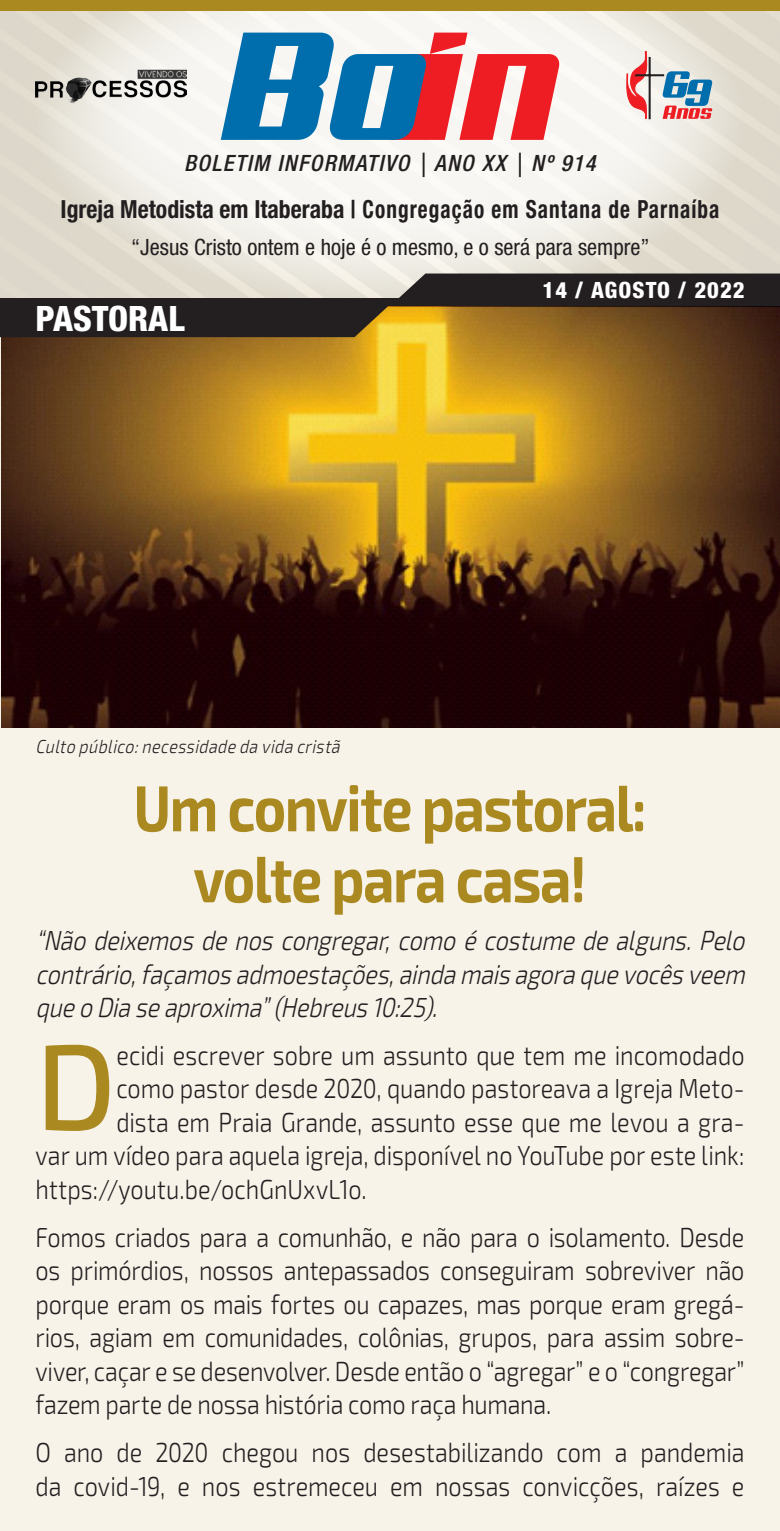
<style>
.page{position:relative;width:780px;height:1531px;background:#f7f3e9}
.page>*{position:absolute;margin:0;border:0;box-sizing:border-box;transform-origin:0 0}
.Texto_12_Capitular{font:500 121.75px "Exo 2";color:#ab8921}
.Manchete{font:700 65px/71px "Exo 2";letter-spacing:-.025em;color:#ab8921;text-align:center;scale:.85 1}
.t1{font:800 condensed 35px "Helvetica Neue LT Std";color:#fff}
.Texto_12{font:300 27.5px/33.5px "Exo 2";letter-spacing:-.005em;color:#231f20;text-align:justify;scale:.85 1}
.Texto_12_Capitular-2{font:300 27.5px "Exo 2";color:#231f20;scale:.85 1}
.Citação{font:italic 300 27.5px/33.5px "Exo 2";color:#231f20;text-align:justify;scale:.85 1}
.t2{font:700 condensed 25px "Helvetica Neue LT Std";letter-spacing:.05em;color:#231f20;scale:.95 1}
.t3{font:condensed 22.5px "Helvetica Neue LT Std";color:#231f20}
.t4{font:italic 500 condensed 22.5px "Helvetica Neue LT Std";letter-spacing:.06em;color:#231f20}
.t5{font:800 condensed 22.5px "Helvetica Neue LT Std";letter-spacing:.05em;color:#fff}
.Legenda_Foto{font:italic 300 18.75px "Exo 2";color:#231f20;scale:.85 1}
</style>
<div class="page">
<img style="left:1px;top:337px;width:779px;height:390px">
<div style="left:0;top:0;width:780px;height:273px;background:#ddd8ca"></div>
<svg style="left:35px;top:11px;width:709px;height:262px"></svg>
<div style="left:1px;top:0;width:779px;height:11px;background:#ab8921"></div>
<svg style="left:0;top:273px;width:780px;height:64px;background:#6b5d48"></svg>
<div style="left:0;top:298px;width:492px;height:8px;background:#231f20"></div>
<svg style="left:221px;top:33px;width:338px;height:107px"></svg>
<svg style="left:626px;top:51px;width:86px;height:69px"></svg>
<img style="left:35px;top:69px;width:151px;height:34px">
<p class="t4" style="left:184px;top:149px;width:413px">BOLETIM INFORMATIVO | ANO XX | Nº 914</p>
<p class="t2" style="left:61px;top:194px;width:695px">Igreja Metodista em Itaberaba | Congregação em Santana de Parnaíba</p>
<p class="t3" style="left:131px;top:234px;width:520px">“Jesus Cristo ontem e hoje é o mesmo, e o será para sempre”</p>
<p class="t1" style="left:35px;top:297px;width:151px">PASTORAL</p>
<p class="t5" style="left:542px;top:276px;width:203px">14 / AGOSTO / 2022</p>
<p class="Legenda_Foto" style="left:35px;top:736px;width:365px">Culto público:necessidade da vida cristã</p>
<p class="Manchete" style="left:133px;top:774px;width:605px">Um convite pastoral: volte para casa!</p>
<p class="Citação" style="left:35px;top:924px;width:843px">“Nãodeixemosdenoscongregar,comoécostumedealguns.Pelo contrário,façamosadmoestações,aindamaisagoraquevocêsveem queoDiaseaproxima”(Hebreus10:25).</p>
<p class="Texto_12_Capitular" style="left:35px;top:1015px;width:82px">D</p>
<p class="Texto_12_Capitular-2" style="left:116px;top:1039px;width:740px">ecidi escrever sobre um assunto que tem me incomodado</p>
<p class="Texto_12_Capitular-2" style="left:116px;top:1073px;width:740px">como pastor desde 2020, quando pastoreava a Igreja Meto-</p>
<p class="Texto_12_Capitular-2" style="left:116px;top:1106px;width:740px">dista em Praia Grande, assunto esse que me levou a gra-</p>
<p class="Texto_12_Capitular-2" style="left:35px;top:1140px;width:835px">var um vídeo para aquela igreja, disponível no YouTube por este link:</p>
<p class="Texto_12_Capitular-2" style="left:35px;top:1173px;width:391px">https://youtu.be/ochGnUxvL1o.</p>
<p class="Texto_12" style="left:35px;top:1221px;width:835px">Fomos criados para a comunhão, e não para o isolamento. Desde os primórdios, nossos antepassados conseguiram sobreviver não porque eram os mais fortes ou capazes, mas porque eram gregá&shy;rios, agiam em comunidades, colônias, grupos, para assim sobre&shy;viver, caçar e se desenvolver. Desde então o “agregar” e o “congregar” fazem parte de nossa história como raça humana.</p>
<p class="Texto_12" style="left:35px;top:1436px;width:835px">O ano de 2020 chegou nos desestabilizando com a pandemia da covid-19, e nos estremeceu em nossas convicções, raízes e</p>
</div>
